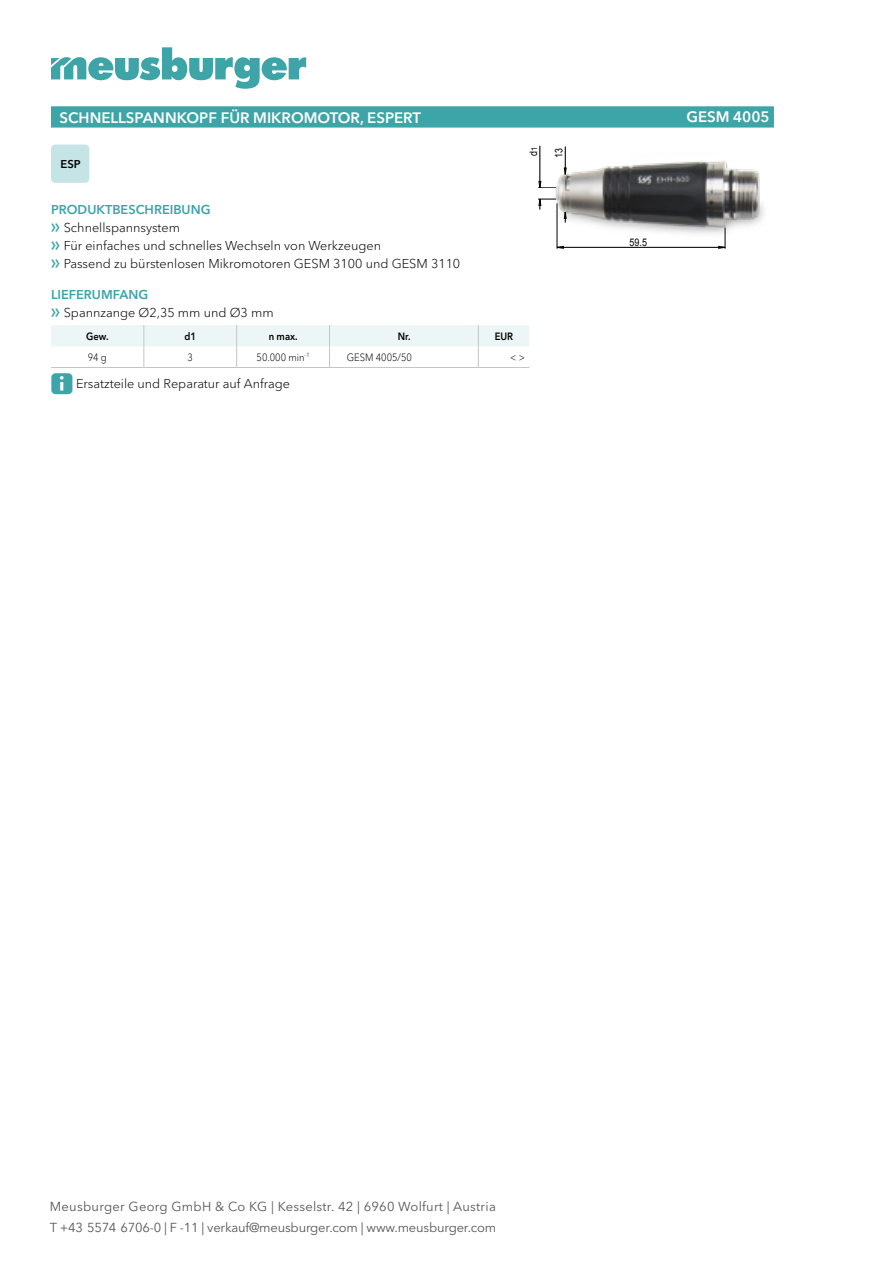
<style>
.page{position:relative;width:893px;height:1263px;background:#fff}
.page>*{position:absolute;margin:0;border:0;box-sizing:border-box;transform-origin:0 0}
.t1{font:600 15px "Avenir Next W1 G";color:#fff}
.t2{font:12.9px/20.7px "Avenir Next W1 G";letter-spacing:-.005em;color:#575756}
.t3{font:300 12.75px/18px "Avenir Next W1 G";color:#000}
.t4{font:600 11.25px "Avenir Next W1 G";color:#000}
.t5{font:300 10.5px "Avenir Next W1 G";color:#000;scale:.9 1}
.t6{font:600 10.5px "Avenir Next W1 G";color:#000;scale:.9 1}
.t7{font:10.5px "Arial";color:#000;scale:.85 1}
.s1{font-weight:600;color:#3da4a8}
.s2{font-family:"Meusburger Sonderzeichen";font-weight:400;color:#3da4a8}
.s3{font-size:8.25px}
</style>
<div class="page">
<svg style="left:51px;top:47px;width:255px;height:42px"></svg>
<svg style="left:51px;top:106px;width:723px;height:22px;background:#43a7aa"></svg>
<div style="left:51px;top:145px;width:38px;height:38px;background:#c5e4e5;border-radius:4px"></div>
<hr style="left:51px;top:367px;width:93px;height:1px;background:#c4c5c5">
<hr style="left:144px;top:367px;width:93px;height:1px;background:#c4c5c5">
<hr style="left:237px;top:367px;width:92px;height:1px;background:#c4c5c5">
<hr style="left:329px;top:367px;width:149px;height:1px;background:#c4c5c5">
<hr style="left:478px;top:367px;width:51px;height:1px;background:#c4c5c5">
<svg style="left:51px;top:325px;width:478px;height:42px"></svg>
<img style="left:545px;top:160px;width:219px;height:84px">
<hr style="left:540px;top:146px;width:1px;height:42px;background:#000">
<svg style="left:538px;top:181px;width:18px;height:8px"></svg>
<svg style="left:564px;top:146px;width:3px;height:29px"></svg>
<svg style="left:564px;top:212px;width:3px;height:11px"></svg>
<hr style="left:557px;top:247px;width:168px;height:1px;background:#000">
<svg style="left:558px;top:246px;width:6px;height:3px"></svg>
<hr style="left:557px;top:203px;width:1px;height:46px;background:#000">
<svg style="left:718px;top:227px;width:8px;height:22px"></svg>
<svg style="left:538px;top:199px;width:18px;height:11px"></svg>
<p class="t1" style="left:60px;top:108px;width:363px">SCHNELLSPANNKOPF FÜR MIKROMOTOR, ESPERT</p>
<p class="t1" style="left:686px;top:108px;width:85px">GESM 4005</p>
<p class="t4" style="left:60px;top:157px;width:22px">ESP</p>
<p class="t3" style="left:51px;top:200px;width:411px"><span class="s1">PRODUKTBESCHREIBUNG<br></span><span class="s2">f</span> Schnellspannsystem<br><span class="s2">f</span> Für einfaches und schnelles Wechseln von Werkzeugen<br><span class="s2">f</span> Passend zu bürstenlosen Mikromotoren GESM 3100 und GESM 3110</p>
<p class="t3" style="left:51px;top:285px;width:224px"><span class="s1">LIEFERUMFANG<br></span><span class="s2">f</span> Spannzange Ø2,35 mm und Ø3 mm</p>
<p class="t6" style="left:86px;top:330px;width:26px">Gew.</p>
<p class="t6" style="left:184px;top:330px;width:15px">d1</p>
<p class="t6" style="left:269px;top:330px;width:34px">n max.</p>
<p class="t6" style="left:398px;top:330px;width:16px">Nr.</p>
<p class="t6" style="left:495px;top:330px;width:22px">EUR</p>
<p class="t5" style="left:88px;top:351px;width:23px">94 g</p>
<p class="t5" style="left:188px;top:351px;width:8px">3</p>
<p class="t5" style="left:257px;top:351px;width:60px">50.000 min<sup>-1</sup></p>
<p class="t5" style="left:347px;top:351px;width:74px">GESM 4005/50</p>
<p class="t5" style="left:510px;top:351px;width:18px">&lt; &gt;</p>
<p class="t3" style="left:51px;top:374px;width:241px"><span class="s2">E</span> Ersatzteile und Reparatur auf Anfrage</p>
<p class="t7" style="left:527px;top:156px;width:12px;rotate:-90deg">d<span class="s3">1</span></p>
<p class="t7" style="left:552px;top:158px;width:13px;rotate:-90deg">13</p>
<p class="t7" style="left:630px;top:235px;width:22px">59.5</p>
<p class="t2" style="left:50px;top:1196px;width:448px">Meusburger Georg GmbH &amp; Co KG | Kesselstr. 42 | 6960 Wolfurt | Austria<br>T +43 5574 6706-0 | F -11 | verkauf@meusburger.com | www.meusburger.com</p>
</div>
